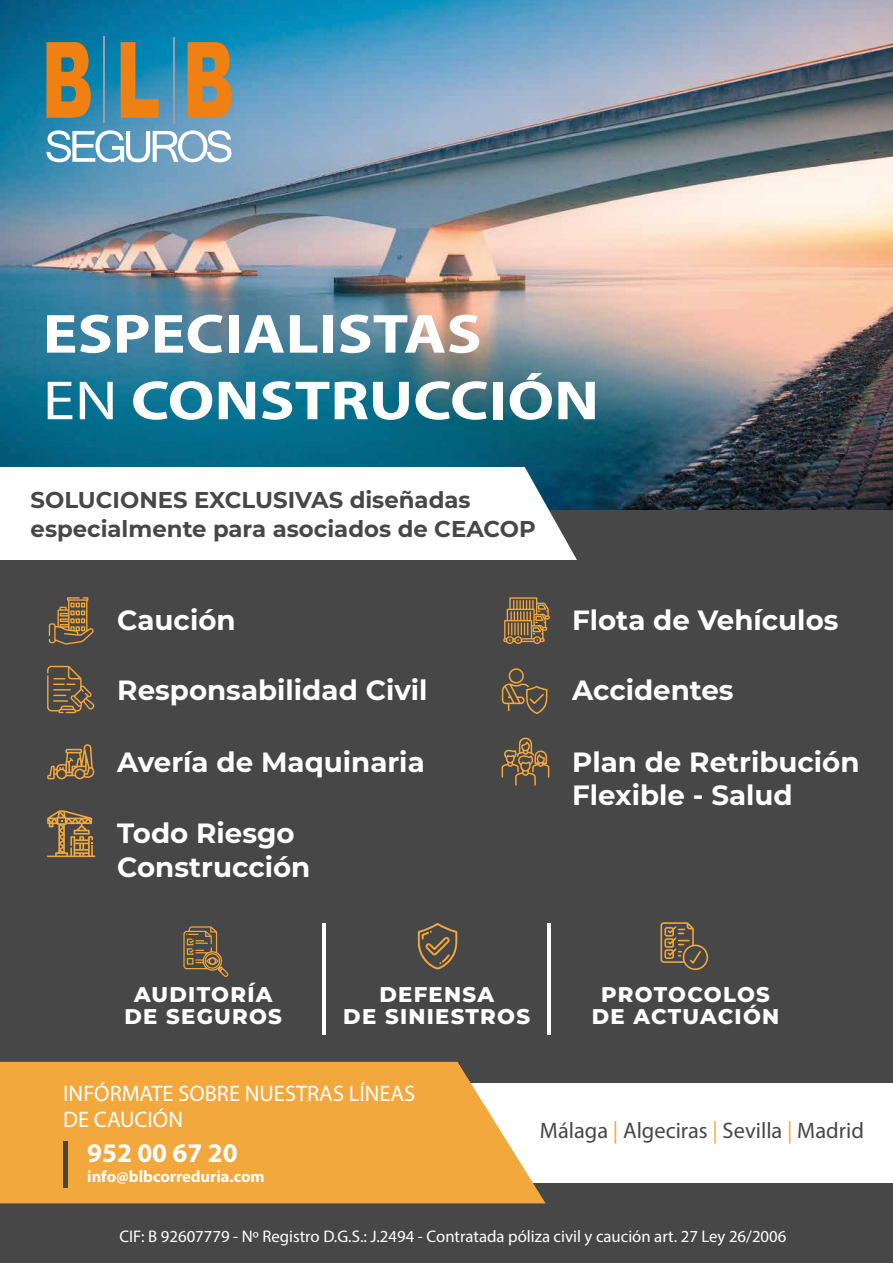
<style>
.page{position:relative;width:893px;height:1263px;background:#474747}
.page>*{position:absolute;margin:0;border:0;box-sizing:border-box;transform-origin:0 0}
.t1{font:700 55.5px/66.6px "Myriad Pro";color:#fff;scale:1.17 1}
.t2{font:700 27.9px/33.5px "Montserrat";color:#fff}
.t3{font:700 27px "Myriad Pro";color:#fff}
.t4{font:700 22.95px/28.7px "Montserrat";color:#474747}
.t5{font:22.5px/26.2px "Myriad Pro";color:#fff}
.t6{font:22.5px "Myriad Pro";color:#474747}
.t7{font:800 21.3px/22px "Montserrat";letter-spacing:.06em;color:#fff;text-align:center}
.t8{font:16.8px "Myriad Pro";color:#fff}
.t9{font:700 16.5px "Myriad Pro";color:#fff}
.s1{font-weight:400}
.s2{color:#f4a83e}
</style>
<div class="page">
<div style="left:418px;top:1083px;width:475px;height:99px;background:#fff"></div>
<svg style="left:0;top:1062px;width:546px;height:141px;background:#efaa49"></svg>
<hr style="left:64px;top:1141px;width:4px;height:47px;background:#474747">
<hr style="left:322px;top:923px;width:4px;height:111px;background:#fff">
<hr style="left:547px;top:923px;width:4px;height:111px;background:#fff">
<svg style="left:183px;top:926px;width:46px;height:51px"></svg>
<svg style="left:418px;top:923px;width:39px;height:47px"></svg>
<svg style="left:660px;top:922px;width:48px;height:48px"></svg>
<svg style="left:503px;top:597px;width:47px;height:47px"></svg>
<svg style="left:502px;top:668px;width:46px;height:46px"></svg>
<svg style="left:47px;top:810px;width:48px;height:47px"></svg>
<svg style="left:47px;top:666px;width:47px;height:47px"></svg>
<svg style="left:47px;top:744px;width:48px;height:36px"></svg>
<svg style="left:49px;top:597px;width:45px;height:47px"></svg>
<svg style="left:502px;top:737px;width:47px;height:48px"></svg>
<img style="left:0;top:0;width:893px;height:510px">
<div style="left:0;top:467px;width:577px;height:93px;background:#fff"></div>
<svg style="left:46px;top:42px;width:45px;height:76px;background:#bf7f30"></svg>
<svg style="left:121px;top:42px;width:38px;height:76px;background:#89845e"></svg>
<svg style="left:188px;top:42px;width:44px;height:76px;background:#cc8434"></svg>
<hr style="left:103px;top:37px;width:2px;height:86px;background:#a49aa3">
<hr style="left:174px;top:37px;width:1px;height:87px;background:#a49aa3">
<svg style="left:46px;top:130px;width:185px;height:32px;background:#99bfd6"></svg>
<h1 class="t1" style="left:43px;top:299px;width:477px">ESPECIALISTAS<br><span class="s1">EN</span> CONSTRUCCIÓN</h1>
<p class="t4" style="left:31px;top:485px;width:507px">SOLUCIONES EXCLUSIVAS diseñadas especialmente para asociados de CEACOP</p>
<p class="t2" style="left:117px;top:602px;width:120px">Caución</p>
<p class="t2" style="left:117px;top:672px;width:312px">Responsabilidad Civil</p>
<p class="t2" style="left:117px;top:744px;width:309px">Avería de Maquinaria</p>
<p class="t2" style="left:117px;top:815px;width:195px">Todo Riesgo<br>Construcción</p>
<p class="t2" style="left:572px;top:602px;width:268px">Flota de Vehículos</p>
<p class="t2" style="left:572px;top:672px;width:163px">Accidentes</p>
<p class="t2" style="left:572px;top:744px;width:289px">Plan de Retribución<br>Flexible - Salud</p>
<p class="t7" style="left:124px;top:982px;width:159px">AUDITORÍA<br>DE SEGUROS</p>
<p class="t7" style="left:343px;top:982px;width:188px">DEFENSA<br>DE SINIESTROS</p>
<p class="t7" style="left:592px;top:982px;width:189px">PROTOCOLOS<br>DE ACTUACIÓN</p>
<p class="t5" style="left:63px;top:1080px;width:353px">INFÓRMATE SOBRE NUESTRAS LÍNEAS<br>DE CAUCIÓN</p>
<p class="t3" style="left:87px;top:1135px;width:152px">952 00 67 20</p>
<p class="t9" style="left:87px;top:1166px;width:179px">info@blbcorreduria.com</p>
<p class="t6" style="left:540px;top:1117px;width:326px">Málaga <span class="s2">|</span> Algeciras <span class="s2">|</span> Sevilla <span class="s2">|</span> Madrid</p>
<p class="t8" style="left:120px;top:1226px;width:668px">CIF: B 92607779 - Nº Registro D.G.S.: J.2494 - Contratada póliza civil y caución art. 27 Ley 26/2006</p>
</div>
